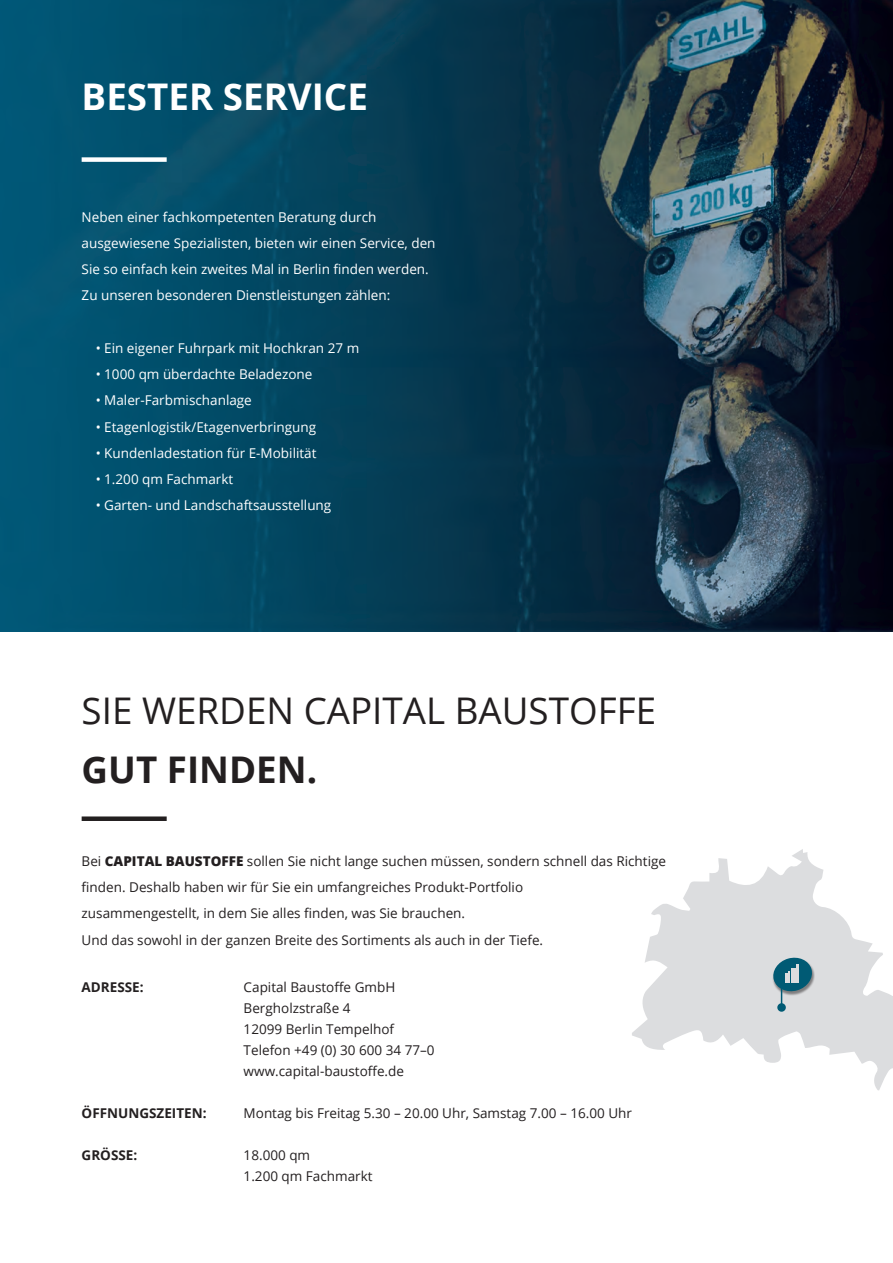
<style>
.page{position:relative;width:893px;height:1263px;background:#fff}
.page>*{position:absolute;margin:0;border:0;box-sizing:border-box;transform-origin:0 0}
.t1{font:36.75px "Open Sans";color:#231f20}
.t2{font:700 36.75px "Open Sans";color:#fff}
.t3{font:700 36.75px "Open Sans";color:#231f20}
.t4{font:13.5px/21px "Open Sans";color:#231f20}
.t5{font:13.5px/26.2px "Open Sans";color:#fff}
.t6{font:700 13.5px "Open Sans";color:#231f20}
.s1{font-weight:800}
</style>
<div class="page">
<img style="left:0;top:0;width:893px;height:631px">
<div style="left:82px;top:157px;width:85px;height:5px;background:#fff"></div>
<div style="left:82px;top:816px;width:85px;height:5px;background:#231f20"></div>
<svg style="left:632px;top:849px;width:261px;height:241px;fill:#dcdddf"></svg>
<div style="left:772px;top:958px;width:43px;height:38px;background:#231f20;opacity:.5"></div>
<div style="left:777px;top:1003px;width:9px;height:9px;background:#005a74;border-radius:50%"></div>
<svg style="left:771px;top:956px;width:43px;height:52px;background:#7fa3ae"></svg>
<h1 class="t2" style="left:82px;top:70px;width:288px">BESTER SERVICE</h1>
<p class="t5" style="left:82px;top:203px;width:355px">Neben einer fachkompetenten Beratung durch ausgewiesene Spezialisten, bieten wir einen Service, den Sie so einfach kein zweites Mal in Berlin finden werden.<br>Zu unseren besonderen Dienstleistungen zählen:</p>
<p class="t5" style="left:96px;top:334px;width:265px">• Ein eigener Fuhrpark mit Hochkran 27 m</p>
<p class="t5" style="left:96px;top:361px;width:218px">• 1000 qm überdachte Beladezone</p>
<p class="t5" style="left:96px;top:387px;width:158px">• Maler-Farbmischanlage</p>
<p class="t5" style="left:96px;top:413px;width:222px">• Etagenlogistik/Etagenverbringung</p>
<p class="t5" style="left:96px;top:439px;width:222px">• Kundenladestation für E-Mobilität</p>
<p class="t5" style="left:96px;top:466px;width:139px">• 1.200 qm Fachmarkt</p>
<p class="t5" style="left:96px;top:492px;width:237px">• Garten- und Landschaftsausstellung</p>
<h1 class="t1" style="left:82px;top:685px;width:576px">SIE WERDEN CAPITAL BAUSTOFFE</h1>
<h1 class="t3" style="left:82px;top:743px;width:237px">GUT FINDEN.</h1>
<p class="t4" style="left:82px;top:847px;width:586px;line-height:26.2px">Bei <span class="s1">CAPITAL BAUSTOFFE</span> sollen Sie nicht lange suchen müssen, sondern schnell das Richtige finden. Deshalb haben wir für Sie ein umfangreiches Produkt-Portfolio<br>zusammengestellt, in dem Sie alles finden, was Sie brauchen.<br>Und das sowohl in der ganzen Breite des Sortiments als auch in der Tiefe.</p>
<p class="t6" style="left:82px;top:977px;width:64px">ADRESSE:</p>
<p class="t4" style="left:244px;top:976px;width:192px">Capital Baustoffe GmbH<br>Bergholzstraße 4<br>12099 Berlin Tempelhof<br>Telefon +49 (0) 30 600 34 77–0 www.capital-baustoffe.de</p>
<p class="t6" style="left:82px;top:1103px;width:126px">ÖFFNUNGSZEITEN:</p>
<p class="t4" style="left:244px;top:1102px;width:390px">Montag bis Freitag 5.30 – 20.00 Uhr, Samstag 7.00 – 16.00 Uhr</p>
<p class="t6" style="left:82px;top:1145px;width:57px">GRÖSSE:</p>
<p class="t4" style="left:244px;top:1144px;width:130px">18.000 qm<br>1.200 qm Fachmarkt</p>
</div>
